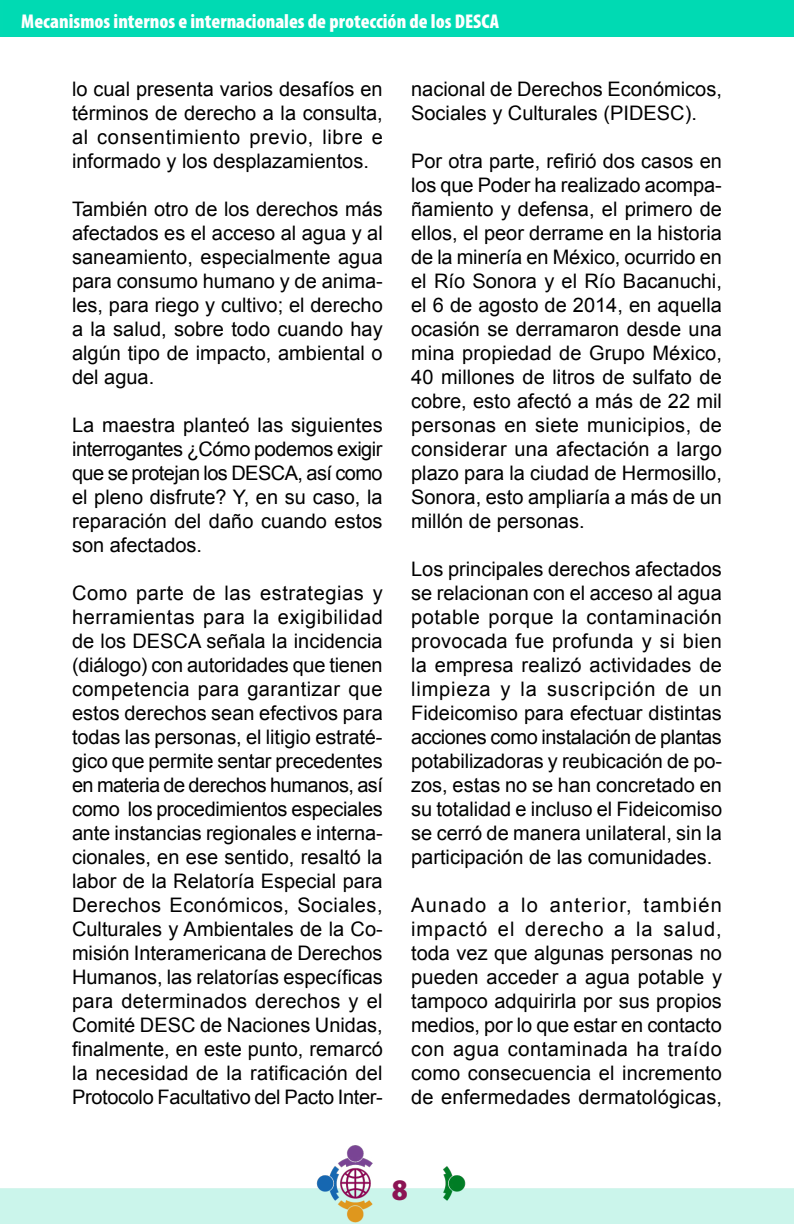
<style>
.page{position:relative;width:794px;height:1224px;background:#fff}
.page>*{position:absolute;margin:0;border:0;box-sizing:border-box;transform-origin:0 0}
.t1{font:30px "Myriad Variable Concept";color:#8b1454}
.t2{font:20px/24px "Arial";color:#000;text-align:justify}
.t3{font:20px "Myriad Variable Concept";letter-spacing:.1em;color:#fff}
</style>
<div class="page">
<img style="left:0;top:0;width:794px;height:1224px">
<p class="t3" style="left:21px;top:10px;width:478px">Mecanismos internos e internacionales de protección de los DESCA</p>
<p class="t2" style="left:72px;top:77px;width:312px">lo cual presenta varios desafíos en términos de derecho a la consulta, al consentimiento previo, libre e informado y los desplazamientos.</p>
<p class="t2" style="left:72px;top:197px;width:312px">También otro de los derechos más afectados es el acceso al agua y al saneamiento, especialmente agua para consumo humano y de anima&shy;les, para riego y cultivo; el derecho a la salud, sobre todo cuando hay algún tipo de impacto, ambiental o del agua.</p>
<p class="t2" style="left:72px;top:413px;width:312px">La maestra planteó las siguientes interrogantes ¿Cómo podemos exigir que se protejan los DESCA, así como el pleno disfrute? Y, en su caso, la reparación del daño cuando estos son afectados.</p>
<p class="t2" style="left:72px;top:581px;width:312px">Como parte de las estrategias y herramientas para la exigibilidad de los DESCA señala la incidencia (diálogo) con autoridades que tienen competencia para garantizar que estos derechos sean efectivos para todas las personas, el litigio estraté&shy;gico que permite sentar precedentes en materia de derechos humanos, así como los procedimientos especiales ante instancias regionales e interna&shy;cionales, en ese sentido, resaltó la labor de la Relatoría Especial para Derechos Económicos, Sociales, Culturales y Ambientales de la Co&shy;misión Interamericana de Derechos Humanos, las relatorías específicas para determinados derechos y el Comité DESC de Naciones Unidas, finalmente, en este punto, remarcó la necesidad de la ratificación del Protocolo Facultativo del Pacto Inter-</p>
<p class="t2" style="left:411px;top:77px;width:312px">nacional de Derechos Económicos,<br>Sociales y Culturales (PIDESC).</p>
<p class="t2" style="left:411px;top:149px;width:312px">Por otra parte, refirió dos casos en los que Poder ha realizado acompa&shy;ñamiento y defensa, el primero de ellos, el peor derrame en la historia de la minería en México, ocurrido en el Río Sonora y el Río Bacanuchi, el 6 de agosto de 2014, en aquella ocasión se derramaron desde una mina propiedad de Grupo México, 40 millones de litros de sulfato de cobre, esto afectó a más de 22 mil personas en siete municipios, de considerar una afectación a largo plazo para la ciudad de Hermosillo, Sonora, esto ampliaría a más de un millón de personas.</p>
<p class="t2" style="left:411px;top:557px;width:312px">Los principales derechos afectados se relacionan con el acceso al agua potable porque la contaminación provocada fue profunda y si bien la empresa realizó actividades de limpieza y la suscripción de un Fideicomiso para efectuar distintas acciones como instalación de plantas potabilizadoras y reubicación de po&shy;zos, estas no se han concretado en su totalidad e incluso el Fideicomiso se cerró de manera unilateral, sin la participación de las comunidades.</p>
<p class="t2" style="left:411px;top:893px;width:312px">Aunado a lo anterior, también impactó el derecho a la salud, toda vez que algunas personas no pueden acceder a agua potable y tampoco adquirirla por sus propios medios, por lo que estar en contacto con agua contaminada ha traído como consecuencia el incremento de enfermedades dermatológicas,</p>
<h1 class="t1" style="left:392px;top:1172px;width:12px">8</h1>
</div>
